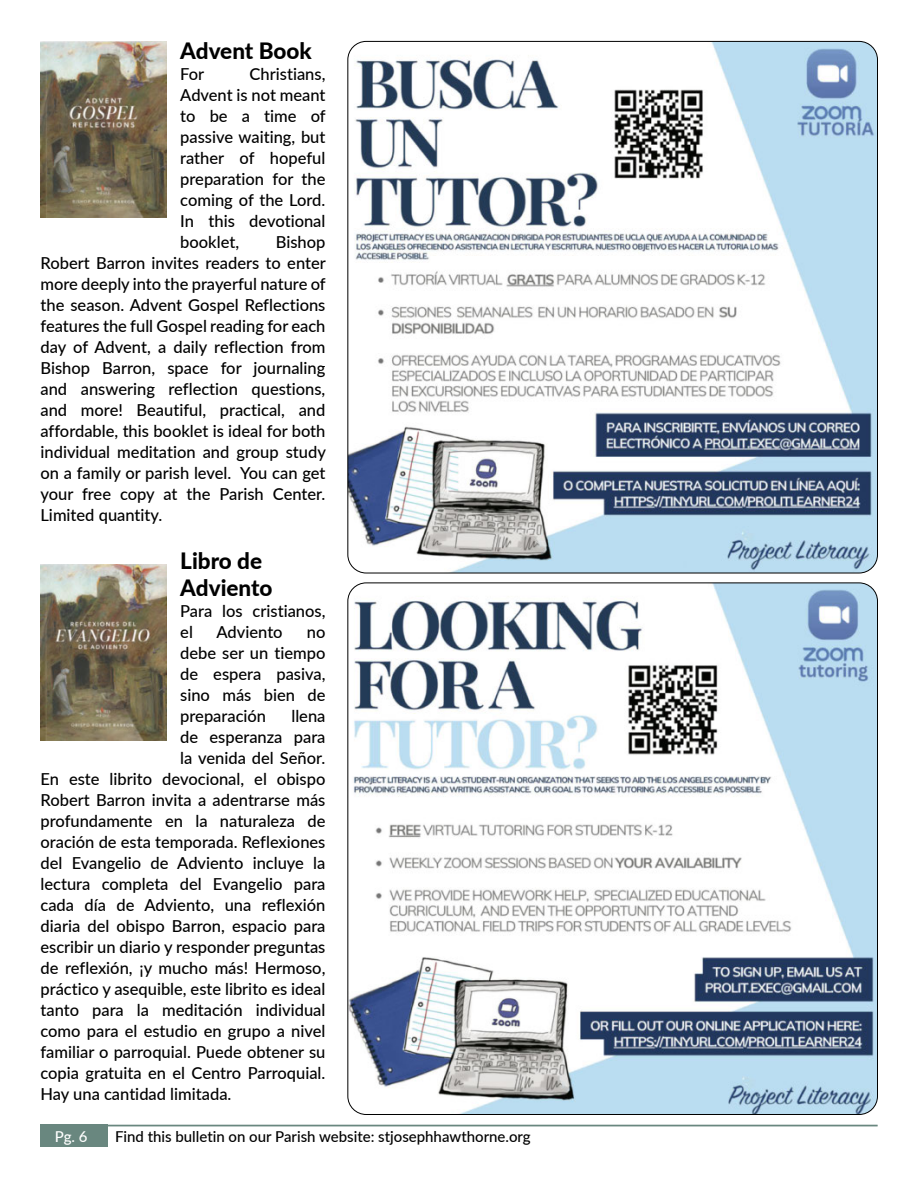
<style>
.page{position:relative;width:918px;height:1188px;background:#fff}
.page>*{position:absolute;margin:0;border:0;box-sizing:border-box;transform-origin:0 0}
.t1{font:800 22.5px/27px "Lato";color:#000}
.t2{font:500 16.5px/21px "Kjqhgp Lato";color:#000;text-align:justify}
.t3{font:500 15px "Jvwpwj Lato";color:#000}
.t4{font:500 15px "Kjqhgp Lato";color:#fff}
</style>
<div class="page">
<div style="left:40px;top:1125px;width:68px;height:22px;background:#69877f"></div>
<hr style="left:108px;top:1125px;width:770px;height:1px;background:#69877f">
<img style="left:349px;top:41px;width:529px;height:532px">
<img style="left:349px;top:583px;width:529px;height:531px">
<img style="left:41px;top:41px;width:126px;height:177px">
<img style="left:41px;top:565px;width:126px;height:176px">
<h1 class="t1" style="left:180px;top:36px;width:133px">Advent Book</h1>
<p class="t2" style="left:180px;top:63px;width:26px">For</p>
<p class="t2" style="left:180px;top:63px;width:147px;text-indent:69px">Christians, Advent is not meant to be a time of passive waiting, but rather of hopeful preparation for the coming of the Lord.<br>In this devotional booklet,</p>
<p class="t2" style="left:41px;top:231px;width:287px;text-indent:235px">Bishop Robert Barron invites readers to enter more deeply into the prayerful nature of the season. Advent Gospel Reflections features the full Gospel reading for each day of Advent, a daily reflection from Bishop Barron, space for journaling and answering reflection questions, and more! Beautiful, practical, and affordable, this booklet is ideal for both individual meditation and group study on a family or parish level. You can get your free copy at the Parish Center.<br>Limited quantity.</p>
<h1 class="t1" style="left:180px;top:546px;width:94px">Libro de<br>Adviento</h1>
<p class="t2" style="left:180px;top:600px;width:147px">Para los cristianos, el</p>
<p class="t2" style="left:217px;top:621px;width:68px">Adviento</p>
<p class="t2" style="left:180px;top:621px;width:147px;text-indent:127px">no debe ser un tiempo de espera pasiva, sino más bien de preparación</p>
<p class="t2" style="left:291px;top:705px;width:36px">llena</p>
<p class="t2" style="left:180px;top:726px;width:147px">de esperanza para</p>
<p class="t2" style="left:180px;top:747px;width:147px">la venida del Señor.</p>
<p class="t2" style="left:41px;top:768px;width:286px">En este librito devocional, el obispo</p>
<p class="t2" style="left:41px;top:789px;width:286px">Robert Barron invita a adentrarse más</p>
<p class="t2" style="left:41px;top:810px;width:286px">profundamente en la naturaleza de</p>
<p class="t2" style="left:41px;top:831px;width:286px">oración de esta temporada. Reflexiones</p>
<p class="t2" style="left:41px;top:852px;width:286px">del Evangelio de Adviento incluye la</p>
<p class="t2" style="left:41px;top:873px;width:286px">lectura completa del Evangelio para</p>
<p class="t2" style="left:41px;top:894px;width:286px">cada día de Adviento, una reflexión</p>
<p class="t2" style="left:41px;top:915px;width:286px">diaria del obispo Barron, espacio para</p>
<p class="t2" style="left:41px;top:936px;width:286px">escribir un diario y responder preguntas</p>
<p class="t2" style="left:41px;top:957px;width:286px">de reflexión, ¡y mucho más! Hermoso,</p>
<p class="t2" style="left:41px;top:978px;width:286px">práctico y asequible, este librito es ideal</p>
<p class="t2" style="left:41px;top:999px;width:286px">tanto para la meditación individual</p>
<p class="t2" style="left:41px;top:1020px;width:286px">como para el estudio en grupo a nivel</p>
<p class="t2" style="left:41px;top:1041px;width:286px">familiar o parroquial. Puede obtener su</p>
<p class="t2" style="left:41px;top:1062px;width:286px">copia gratuita en el Centro Parroquial.</p>
<p class="t2" style="left:41px;top:1083px;width:192px">Hay una cantidad limitada.</p>
<p class="t4" style="left:55px;top:1126px;width:34px">Pg. 6</p>
<p class="t3" style="left:115px;top:1126px;width:417px">Find this bulletin on our Parish website: stjosephhawthorne.org</p>
</div>
